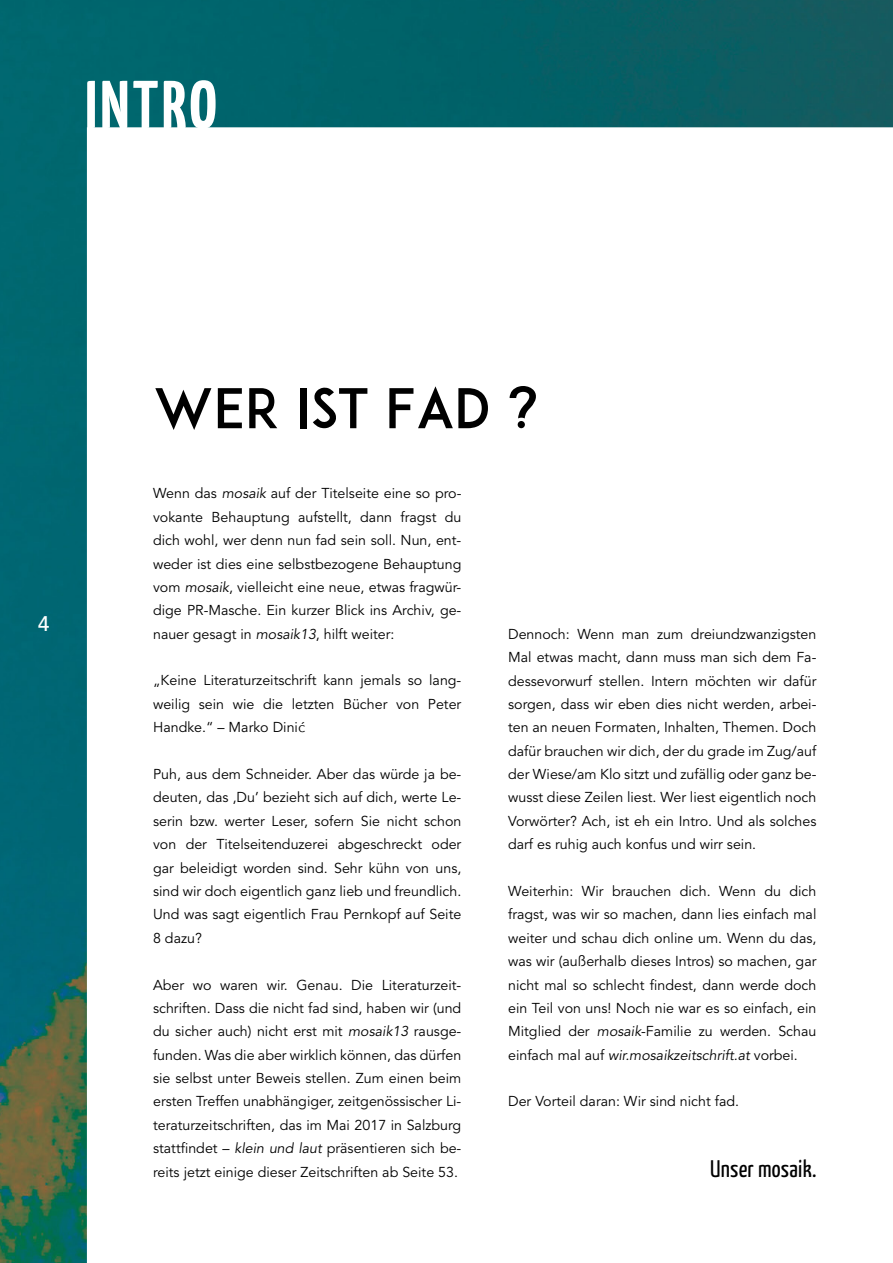
<style>
.page{position:relative;width:893px;height:1263px;background:#fff}
.page>*{position:absolute;margin:0;border:0;box-sizing:border-box;transform-origin:0 0}
.t1{font:700 67.5px "Yanone Kaffeesatz";letter-spacing:.05em;color:#fff}
.t2{font:54px "ADAM.CGPRO";color:#000}
.t3{font:24px "Yanone Kaffeesatz";letter-spacing:.01em;color:#000}
.t4{font:500 21px "Avenir";color:#fff}
.t5{font:14.25px/23.4px "Avenir";color:#000;text-align:justify}
.s1{font-style:italic}
.s2{font-family:"Avenir Next"}
</style>
<div class="page">
<img style="left:0;top:0;width:893px;height:1263px">
<h1 class="t1" style="left:85px;top:63px;width:133px">INTRO</h1>
<h3 class="t4" style="left:38px;top:611px;width:13px">4</h3>
<h2 class="t2" style="left:153px;top:376px;width:387px">WER IST FAD ?</h2>
<p class="t5" style="left:153px;top:482px;width:310px">Wenn das <span class="s1">mosaik</span> auf der Titelseite eine so pro&shy;vokante Behauptung aufstellt, dann fragst du dich wohl, wer denn nun fad sein soll. Nun, ent&shy;weder ist dies eine selbstbezogene Behauptung vom <span class="s1">mosaik</span>, vielleicht eine neue, etwas fragwür&shy;dige PR-Masche. Ein kurzer Blick ins Archiv, ge&shy;nauer gesagt in <span class="s1">mosaik13</span>, hilft weiter:</p>
<p class="t5" style="left:153px;top:669px;width:310px">„Keine Literaturzeitschrift kann jemals so lang&shy;weilig sein wie die letzten Bücher von Peter Handke.“ – Marko Dini<span class="s2">ć</span></p>
<p class="t5" style="left:153px;top:763px;width:310px">Puh, aus dem Schneider. Aber das würde ja be&shy;deuten, das ‚Du’ bezieht sich auf dich, werte Le&shy;serin bzw. werter Leser, sofern Sie nicht schon von der Titelseitenduzerei abgeschreckt oder gar beleidigt worden sind. Sehr kühn von uns, sind wir doch eigentlich ganz lieb und freundlich.<br>Und was sagt eigentlich Frau Pernkopf auf Seite 8 dazu?</p>
<p class="t5" style="left:153px;top:973px;width:310px">Aber wo waren wir. Genau. Die Literaturzeit&shy;schriften. Dass die nicht fad sind, haben wir (und du sicher auch) nicht erst mit <span class="s1">mosaik13</span> rausge&shy;funden. Was die aber wirklich können, das dürfen sie selbst unter Beweis stellen. Zum einen beim ersten Treffen unabhängiger, zeitgenössischer Li&shy;teraturzeitschriften, das im Mai 2017 in Salzburg stattfindet – <span class="s1">klein und laut</span> präsentieren sich be&shy;reits jetzt einige dieser Zeitschriften ab Seite 53.</p>
<p class="t5" style="left:508px;top:622px;width:310px">Dennoch: Wenn man zum dreiundzwanzigsten Mal etwas macht, dann muss man sich dem Fa&shy;dessevorwurf stellen. Intern möchten wir dafür sorgen, dass wir eben dies nicht werden, arbei&shy;ten an neuen Formaten, Inhalten, Themen. Doch dafür brauchen wir dich, der du grade im Zug/auf der Wiese/am Klo sitzt und zufällig oder ganz be&shy;wusst diese Zeilen liest. Wer liest eigentlich noch Vorwörter? Ach, ist eh ein Intro. Und als solches darf es ruhig auch konfus und wirr sein.</p>
<p class="t5" style="left:508px;top:880px;width:310px">Weiterhin: Wir brauchen dich. Wenn du dich fragst, was wir so machen, dann lies einfach mal weiter und schau dich online um. Wenn du das, was wir (außerhalb dieses Intros) so machen, gar nicht mal so schlecht findest, dann werde doch ein Teil von uns! Noch nie war es so einfach, ein Mitglied der <span class="s1">mosaik</span>-Familie zu werden. Schau einfach mal auf <span class="s1">wir.mosaikzeitschrift.at</span> vorbei.</p>
<p class="t5" style="left:508px;top:1090px;width:232px">Der Vorteil daran: Wir sind nicht fad.</p>
<h3 class="t3" style="left:710px;top:1154px;width:108px">Unser mosaik.</h3>
</div>
